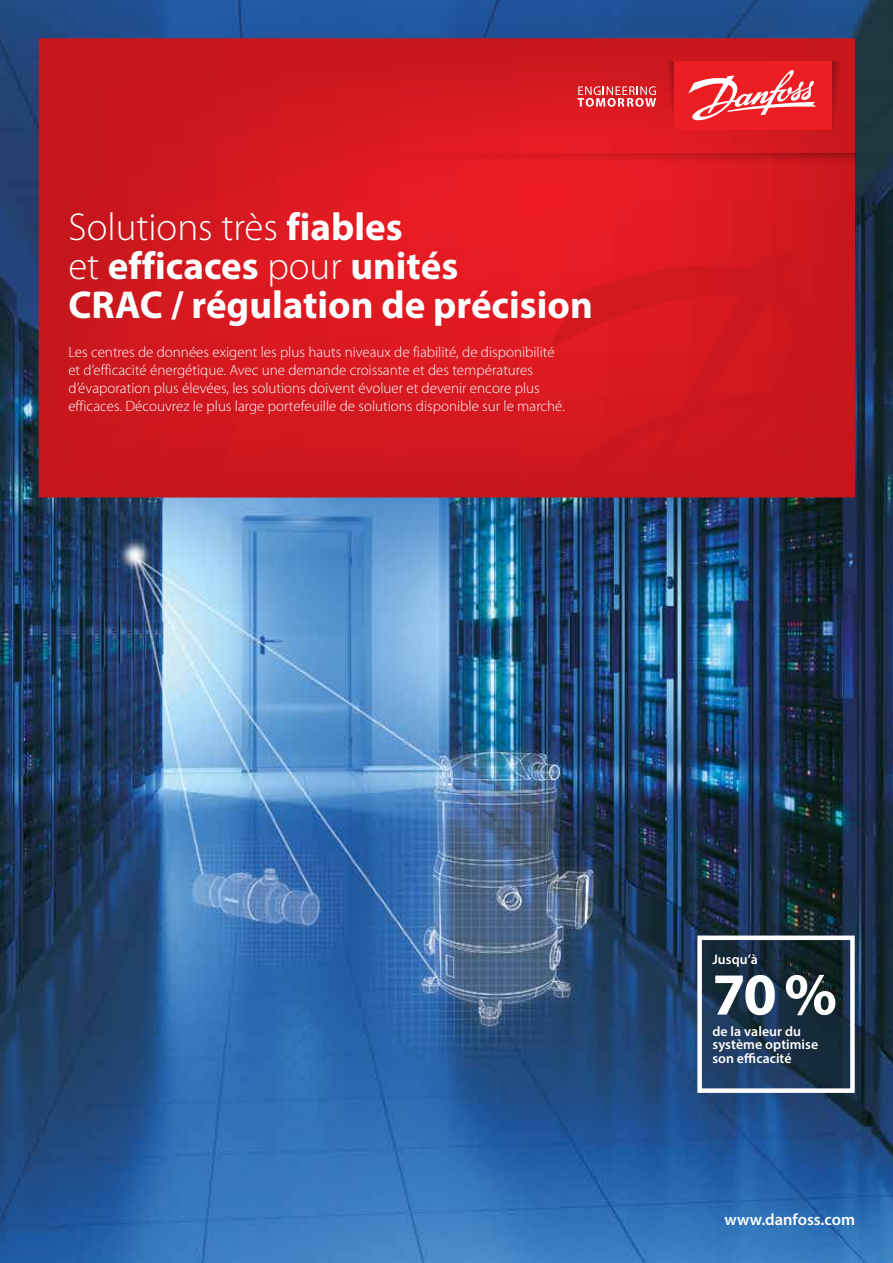
<style>
.page{position:relative;width:893px;height:1263px;background:#fff}
.page>*{position:absolute;margin:0;border:0;box-sizing:border-box;transform-origin:0 0}
.t1{font:700 60px "Myriad Pro";color:#fff}
.t2{font:700 39px/39px "Myriad Pro";color:#fff}
.t3{font:600 16.5px "Myriad Pro";color:#fff}
.t4{font:300 15px/18px "Myriad Pro";color:#fff}
.t5{font:600 13.8px/13.8px "Myriad Pro";letter-spacing:.005em;color:#fff}
.s1{font-weight:300}
</style>
<div class="page">
<img style="left:0;top:0;width:893px;height:1263px">
<svg style="left:39px;top:38px;width:816px;height:459px;background:#d3181f"></svg>
<svg style="left:547px;top:230px;width:308px;height:267px;background:#d0171e"></svg>
<div style="left:697px;top:935px;width:158px;height:158px;border:4px solid #fff"></div>
<svg style="left:832px;top:61px;width:13px;height:69px"></svg>
<svg style="left:662px;top:61px;width:12px;height:69px"></svg>
<svg style="left:358px;top:153px;width:497px;height:13px;background:#d61920"></svg>
<div style="left:674px;top:61px;width:158px;height:69px;background:#ed1d24"></div>
<svg style="left:577px;top:86px;width:79px;height:21px;background:#e3666b"></svg>
<svg style="left:688px;top:70px;width:128px;height:51px"></svg>
<h2 class="t2" style="left:68px;top:206px;width:526px"><span class="s1">Solutions très</span> fiables<br><span class="s1">et</span> efficaces <span class="s1">pour</span> unités<br>CRAC / régulation de précision</h2>
<p class="t4" style="left:68px;top:343px;width:498px">Les centres de données exigent les plus hauts niveaux de fiabilité, de disponibilité et d’efficacité énergétique. Avec une demande croissante et des températures d’évaporation plus élevées, les solutions doivent évoluer et devenir encore plus efficaces. Découvrez le plus large portefeuille de solutions disponible sur le marché.</p>
<p class="t5" style="left:712px;top:952px;width:47px">Jusqu’à</p>
<h1 class="t1" style="left:712px;top:955px;width:126px">70%</h1>
<p class="t5" style="left:712px;top:1024px;width:107px">de la valeur du système optimise son efficacité</p>
<p class="t3" style="left:724px;top:1209px;width:132px">www.danfoss.com</p>
</div>
